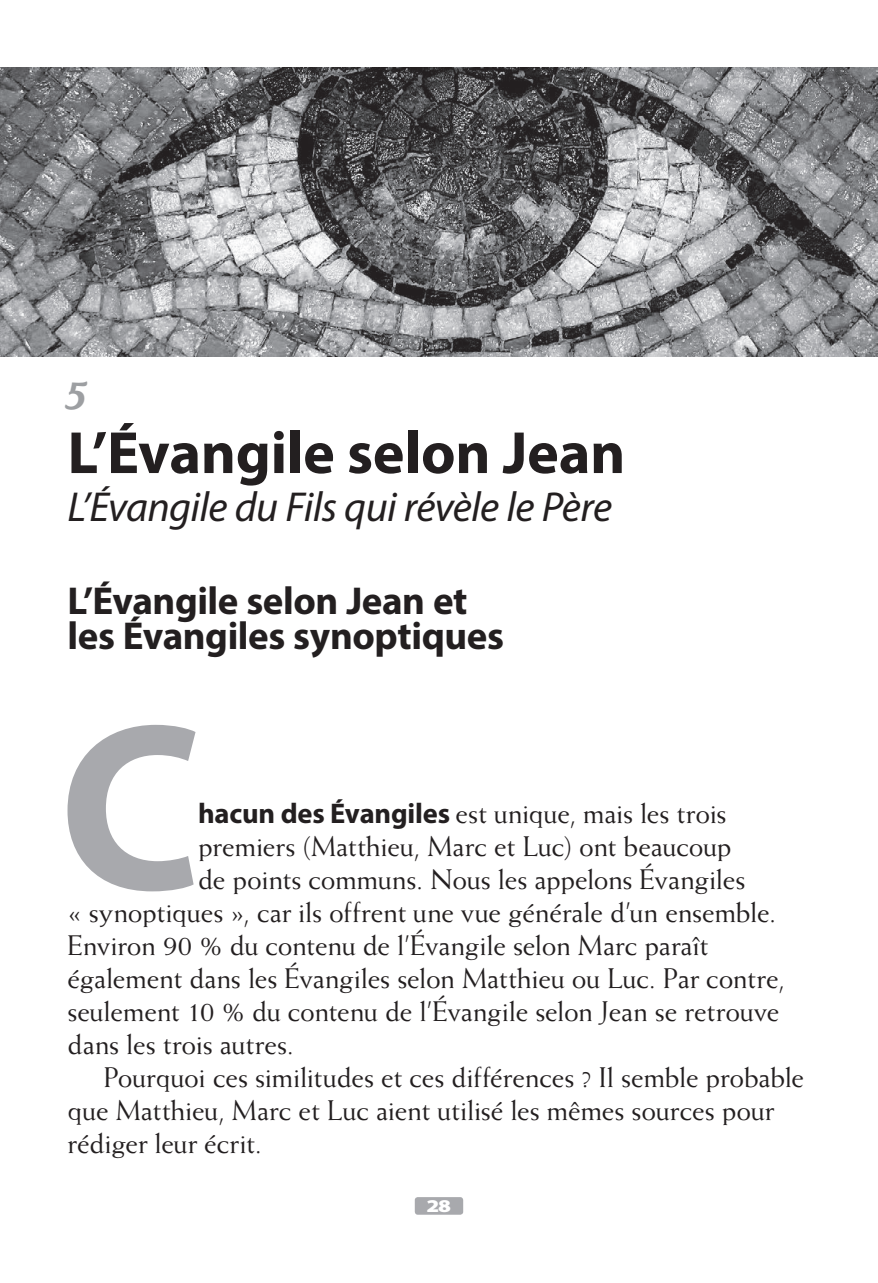
<style>
.page{position:relative;width:878px;height:1283px;background:#fff}
.page>*{position:absolute;margin:0;border:0;box-sizing:border-box;transform-origin:0 0}
.DS_Body_Ch_Lead_Drop{font:700 239.4px "Myriad Pro";color:#a8a9ad}
.DS_Ch_Title_Myriad_B{font:700 60px "Myriad Pro";letter-spacing:-.005em;color:#231f20}
.DS_Ch_Title_Myriad_B-2{font:italic 42px "Myriad Pro";letter-spacing:-.015em;color:#231f20}
.DS_Ch_Number_MercMed{font:italic 500 42px "CT Mercurius Std";color:#9d9fa2}
.DS_Body_Subhead_2{font:700 39px/34.5px "Myriad Pro";letter-spacing:-.01em;color:#231f20}
.DS_Body_Ch_Lead_Drop-2{font:28.5px "Weiss Std";letter-spacing:-.01em;color:#231f20}
.DS_Body_INDENTED_New{font:28.5px/33px "Weiss Std";letter-spacing:-.005em;color:#231f20}
.t1{font:900 18px "Myriad Pro";color:#fff;scale:1.25 1}
.s1{font-family:"Myriad Pro";font-weight:700}
</style>
<div class="page">
<div style="left:415px;top:1197px;width:48px;height:17px;background:#a8a9ad;border-radius:3px"></div>
<img style="left:0;top:68px;width:878px;height:288px">
<p class="DS_Ch_Number_MercMed" style="left:68px;top:371px;width:22px">5</p>
<p class="DS_Ch_Title_Myriad_B" style="left:68px;top:414px;width:559px">L’Évangile selon Jean</p>
<p class="DS_Ch_Title_Myriad_B-2" style="left:68px;top:481px;width:546px">L’Évangile du Fils qui révèle le Père</p>
<p class="DS_Body_Subhead_2" style="left:68px;top:582px;width:438px">L’Évangile selon Jean et les Évangiles synoptiques</p>
<p class="DS_Body_Ch_Lead_Drop" style="left:59px;top:652px;width:144px">C</p>
<p class="DS_Body_Ch_Lead_Drop-2" style="left:198px;top:796px;width:530px"><span class="s1">hacun des Évangiles</span> est unique, mais les trois</p>
<p class="DS_Body_Ch_Lead_Drop-2" style="left:198px;top:829px;width:535px">premiers (Matthieu, Marc et Luc) ont beaucoup</p>
<p class="DS_Body_Ch_Lead_Drop-2" style="left:198px;top:862px;width:549px">de points communs. Nous les appelons Évangiles</p>
<p class="DS_Body_Ch_Lead_Drop-2" style="left:68px;top:895px;width:710px">« synoptiques », car ils offrent une vue générale d’un ensemble.</p>
<p class="DS_Body_Ch_Lead_Drop-2" style="left:68px;top:928px;width:642px">Environ 90 % du contenu de l’Évangile selon Marc paraît</p>
<p class="DS_Body_Ch_Lead_Drop-2" style="left:68px;top:961px;width:718px">également dans les Évangiles selon Matthieu ou Luc. Par contre,</p>
<p class="DS_Body_Ch_Lead_Drop-2" style="left:68px;top:994px;width:713px">seulement 10 % du contenu de l’Évangile selon Jean se retrouve</p>
<p class="DS_Body_Ch_Lead_Drop-2" style="left:68px;top:1027px;width:228px">dans les trois autres.</p>
<p class="DS_Body_INDENTED_New" style="left:68px;top:1060px;width:738px;text-indent:36px">Pourquoi ces similitudes et ces différences ? Il semble probable que Matthieu, Marc et Luc aient utilisé les mêmes sources pour rédiger leur écrit.</p>
<p class="t1" style="left:426px;top:1195px;width:21px">28</p>
</div>
